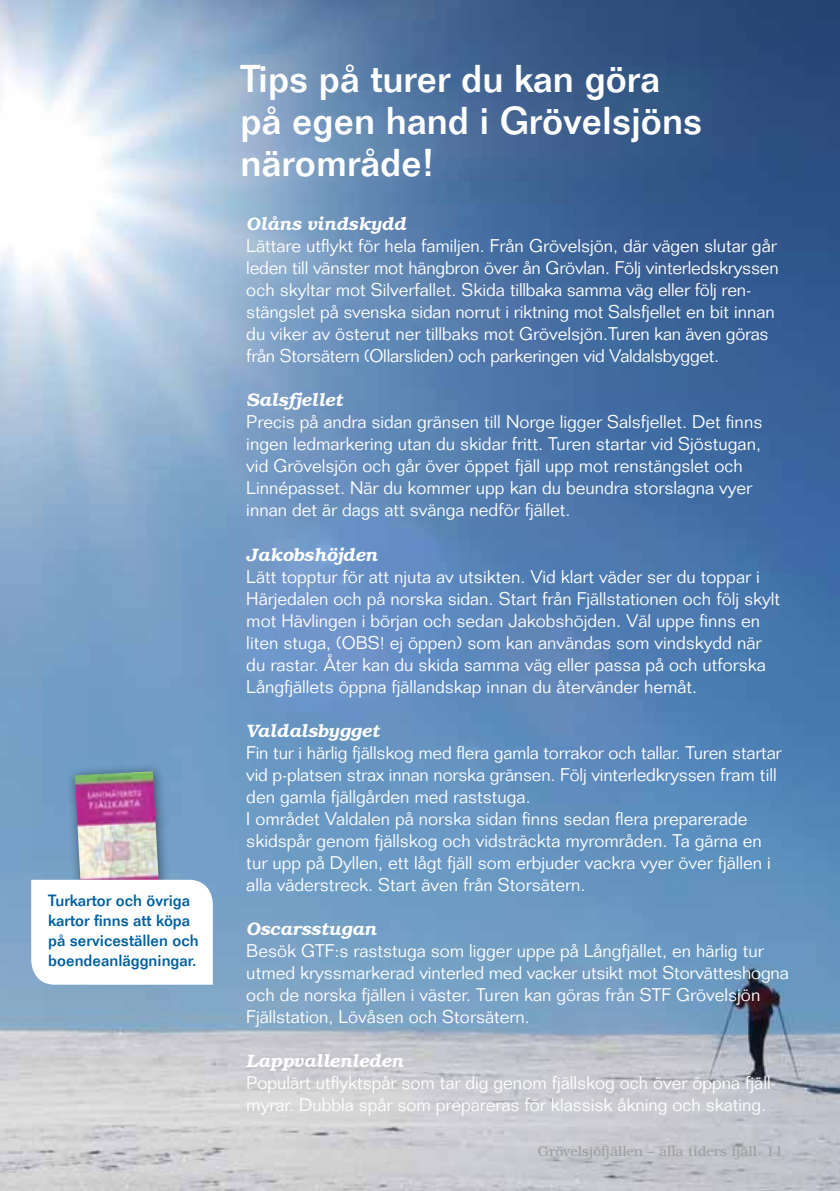
<style>
.page{position:relative;width:840px;height:1191px;background:#fff}
.page>*{position:absolute;margin:0;border:0;box-sizing:border-box;transform-origin:0 0}
.t1{font:500 38px/42px "Folio";color:#fff}
.t2{font:300 18px/22px "Folio";color:#fff}
.t3{font:italic 600 18px "Bookman";color:#fff}
.t4{font:500 16px/20px "Folio";color:#0061a1}
.t5{font:300 14px "Bookman";color:#9c9e9f}
</style>
<div class="page">
<img style="left:0;top:0;width:839px;height:1191px">
<div style="left:66px;top:762px;width:105px;height:139px;background:#000;opacity:.5"></div>
<img style="left:75px;top:771px;width:84px;height:108px">
<svg style="left:31px;top:879px;width:182px;height:105px"></svg>
<p class="t4" style="left:48px;top:889px;width:152px">Turkartor och övriga kartor finns att köpa på serviceställen och boendeanläggningar.</p>
<h1 class="t1" style="left:240px;top:57px;width:463px">Tips på turer du kan göra på egen hand i Grövelsjöns närområde!</h1>
<p class="t3" style="left:246px;top:213px;width:161px">Olåns vindskydd</p>
<p class="t2" style="left:246px;top:235px;width:533px">Lättare utflykt för hela familjen. Från Grövelsjön, där vägen slutar går leden till vänster mot hängbron över ån Grövlan. Följ vinterledskryssen och skyltar mot Silverfallet. Skida tillbaka samma väg eller följ ren&shy;stängslet på svenska sidan norrut i riktning mot Salsfjellet en bit innan du viker av österut ner tillbaks mot Grövelsjön.Turen kan även göras från Storsätern (Ollarsliden) och parkeringen vid Valdalsbygget.</p>
<p class="t3" style="left:246px;top:389px;width:98px">Salsfjellet</p>
<p class="t2" style="left:246px;top:411px;width:517px">Precis på andra sidan gränsen till Norge ligger Salsfjellet. Det finns ingen ledmarkering utan du skidar fritt. Turen startar vid Sjöstugan, vid Grövelsjön och går över öppet fjäll upp mot renstängslet och Linnépasset. När du kommer upp kan du beundra storslagna vyer innan det är dags att svänga nedför fjället.</p>
<p class="t3" style="left:246px;top:543px;width:133px">Jakobshöjden</p>
<p class="t2" style="left:246px;top:565px;width:535px">Lätt topptur för att njuta av utsikten. Vid klart väder ser du toppar i Härjedalen och på norska sidan. Start från Fjällstationen och följ skylt mot Hävlingen i början och sedan Jakobshöjden. Väl uppe finns en liten stuga, (OBS! ej öppen) som kan användas som vindskydd när du rastar. Åter kan du skida samma väg eller passa på och utforska Långfjällets öppna fjällandskap innan du återvänder hemåt.</p>
<p class="t3" style="left:246px;top:719px;width:135px">Valdalsbygget</p>
<p class="t2" style="left:246px;top:741px;width:536px">Fin tur i härlig fjällskog med flera gamla torrakor och tallar. Turen startar vid p-platsen strax innan norska gränsen. Följ vinterledkryssen fram till den gamla fjällgården med raststuga.<br>I området Valdalen på norska sidan finns sedan flera preparerade skidspår genom fjällskog och vidsträckta myrområden. Ta gärna en tur upp på Dyllen, ett lågt fjäll som erbjuder vackra vyer över fjällen i alla väderstreck. Start även från Storsätern.</p>
<p class="t3" style="left:246px;top:917px;width:131px">Oscarsstugan</p>
<p class="t2" style="left:246px;top:939px;width:543px">Besök GTF:s raststuga som ligger uppe på Långfjället, en härlig tur utmed kryssmarkerad vinterled med vacker utsikt mot Storvätteshogna och de norska fjällen i väster. Turen kan göras från STF Grövelsjön Fjällstation, Lövåsen och Storsätern.</p>
<p class="t3" style="left:246px;top:1049px;width:158px">Lappvallenleden</p>
<p class="t2" style="left:246px;top:1071px;width:531px">Populärt utflyktspår som tar dig genom fjällskog och över öppna fjäll&shy;myrar. Dubbla spår som prepareras för klassisk åkning och skating.</p>
<p class="t5" style="left:537px;top:1143px;width:246px">Grövelsjöfjällen – alla tiders fjäll 11</p>
</div>
